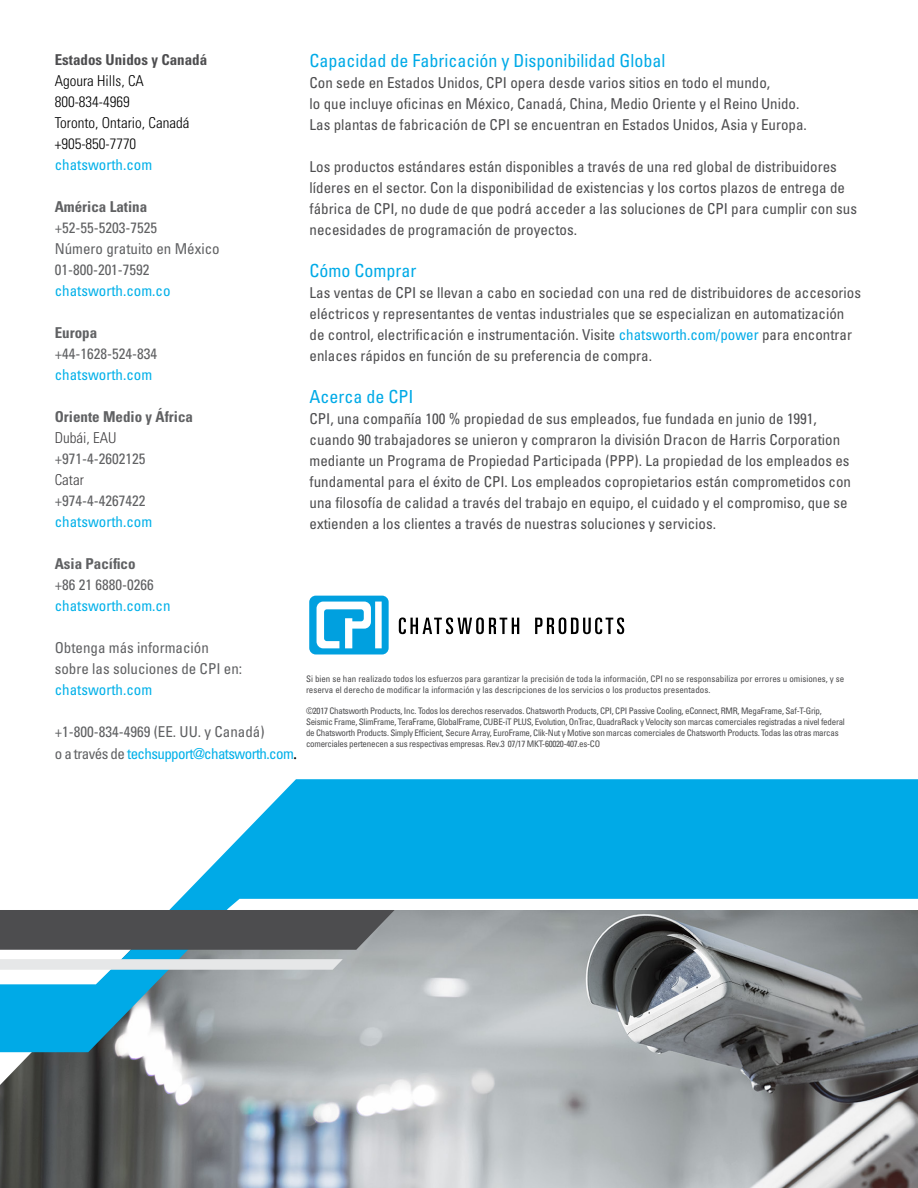
<style>
.page{position:relative;width:918px;height:1188px;background:#fff}
.page>*{position:absolute;margin:0;border:0;box-sizing:border-box;transform-origin:0 0}
.t1{font:condensed 18px "Univers LT Std";color:#00aae7}
.t2{font:condensed 15px/21px "Univers LT Std";color:#4d4d4f}
.t3{font:condensed 15px/21px "Univers LT Std";color:#606163}
.t4{font:condensed 15px "Univers LT Std";color:#00b0e9}
.t5{font:condensed 15px/21.6px "Univers LT Std";letter-spacing:-.04em;color:#606163}
.t6{font:300 condensed 15px/21px "Univers LT Std";color:#000}
.t7{font:700 condensed 15px "Univers LT Std";color:#606163}
.t8{font:700 condensed 15px "Univers LT Std";color:#4d4d4f}
.t9{font:300 condensed 15px "Univers LT Std";color:#414042}
.t10{font:condensed 9px/10.8px "Univers LT Std";letter-spacing:-.03em;color:#4d4d4f}
.t11{font:condensed 9px/10.8px "Univers LT Std";color:#4d4d4f}
.s1{color:#00b0e9}
.s2{font-family:"Minion Pro";font-stretch:normal;font-size:18px;color:#000}
.s3{color:#00aae7}
</style>
<div class="page">
<img style="left:0;top:1052px;width:918px;height:136px">
<svg style="left:0;top:779px;width:918px;height:273px"></svg>
<svg style="left:0;top:910px;width:395px;height:40px;background:#515254"></svg>
<svg style="left:0;top:959px;width:343px;height:11px;background:#e2e4e6"></svg>
<svg style="left:309px;top:596px;width:80px;height:58px"></svg>
<svg style="left:399px;top:617px;width:120px;height:17px"></svg>
<svg style="left:535px;top:617px;width:89px;height:17px"></svg>
<p class="t8" style="left:55px;top:50px;width:154px">Estados Unidos y Canadá</p>
<p class="t6" style="left:55px;top:70px;width:136px">Agoura Hills, CA<br>800-834-4969<br>Toronto, Ontario, Canadá +905-850-7770</p>
<p class="t4" style="left:55px;top:155px;width:99px">chatsworth.com</p>
<p class="t7" style="left:55px;top:197px;width:94px">América Latina</p>
<p class="t3" style="left:55px;top:217px;width:166px">+52-55-5203-7525<br>Número gratuito en México<br>01-800-201-7592</p>
<p class="t4" style="left:55px;top:281px;width:117px">chatsworth.com.co</p>
<p class="t7" style="left:55px;top:323px;width:44px">Europa</p>
<p class="t3" style="left:55px;top:343px;width:104px">+44-1628-524-834</p>
<p class="t4" style="left:55px;top:365px;width:99px">chatsworth.com</p>
<p class="t7" style="left:55px;top:407px;width:140px">Oriente Medio y África</p>
<p class="t9" style="left:55px;top:429px;width:63px">Dubái, EAU</p>
<p class="t3" style="left:55px;top:448px;width:92px">+971-4-2602125</p>
<p class="t9" style="left:55px;top:471px;width:31px">Catar</p>
<p class="t3" style="left:55px;top:490px;width:92px">+974-4-4267422</p>
<p class="t4" style="left:55px;top:512px;width:99px">chatsworth.com</p>
<p class="t7" style="left:55px;top:554px;width:82px">Asia Pacífico</p>
<p class="t3" style="left:55px;top:574px;width:101px">+86 21 6880-0266</p>
<p class="t4" style="left:55px;top:596px;width:117px">chatsworth.com.cn</p>
<p class="t3" style="left:55px;top:637px;width:189px">Obtenga más información sobre las soluciones de CPI en:</p>
<p class="t4" style="left:55px;top:681px;width:99px">chatsworth.com</p>
<p class="t5" style="left:55px;top:721px;width:244px">+1-800-834-4969 (EE. UU. y Canadá)<br>o a través de <span class="s1">techsupport@chatsworth.com</span><span class="s2">.</span></p>
<p class="t1" style="left:310px;top:49px;width:357px">Capacidad de Fabricación y Disponibilidad Global</p>
<p class="t2" style="left:310px;top:72px;width:499px">Con sede en Estados Unidos, CPI opera desde varios sitios en todo el mundo,<br>lo que incluye oficinas en México, Canadá, China, Medio Oriente y el Reino Unido.<br>Las plantas de fabricación de CPI se encuentran en Estados Unidos, Asia y Europa.</p>
<p class="t2" style="left:310px;top:156px;width:549px">Los productos estándares están disponibles a través de una red global de distribuidores líderes en el sector. Con la disponibilidad de existencias y los cortos plazos de entrega de fábrica de CPI, no dude de que podrá acceder a las soluciones de CPI para cumplir con sus necesidades de programación de proyectos.</p>
<p class="t1" style="left:310px;top:259px;width:108px">Cómo Comprar</p>
<p class="t2" style="left:310px;top:282px;width:553px">Las ventas de CPI se llevan a cabo en sociedad con una red de distribuidores de accesorios eléctricos y representantes de ventas industriales que se especializan en automatización de control, electrificación e instrumentación. Visite <span class="s3">chatsworth.com/power</span> para encontrar enlaces rápidos en función de su preferencia de compra.</p>
<p class="t1" style="left:310px;top:385px;width:106px">Acerca de CPI</p>
<p class="t2" style="left:310px;top:408px;width:543px">CPI, una compañía 100 % propiedad de sus empleados, fue fundada en junio de 1991, cuando 90 trabajadores se unieron y compraron la división Dracon de Harris Corporation mediante un Programa de Propiedad Participada (PPP). La propiedad de los empleados es fundamental para el éxito de CPI. Los empleados copropietarios están comprometidos con una filosofía de calidad a través del trabajo en equipo, el cuidado y el compromiso, que se extienden a los clientes a través de nuestras soluciones y servicios.</p>
<p class="t11" style="left:306px;top:673px;width:540px">Si bien se han realizado todos los esfuerzos para garantizar la precisión de toda la información, CPI no se responsabiliza por errores u omisiones, y se reserva el derecho de modificar la información y las descripciones de los servicios o los productos presentados.</p>
<p class="t10" style="left:306px;top:705px;width:540px">©2017 Chatsworth Products, Inc. Todos los derechos reservados. Chatsworth Products, CPI, CPI Passive Cooling, eConnect, RMR, MegaFrame, Saf-T-Grip, Seismic Frame, SlimFrame, TeraFrame, GlobalFrame, CUBE-iT PLUS, Evolution, OnTrac, QuadraRack y Velocity son marcas comerciales registradas a nivel federal de Chatsworth Products. Simply Efficient, Secure Array, EuroFrame, Clik-Nut y Motive son marcas comerciales de Chatsworth Products. Todas las otras marcas comerciales pertenecen a sus respectivas empresas. Rev.3 07/17 MKT-60020-407.es-CO</p>
</div>
